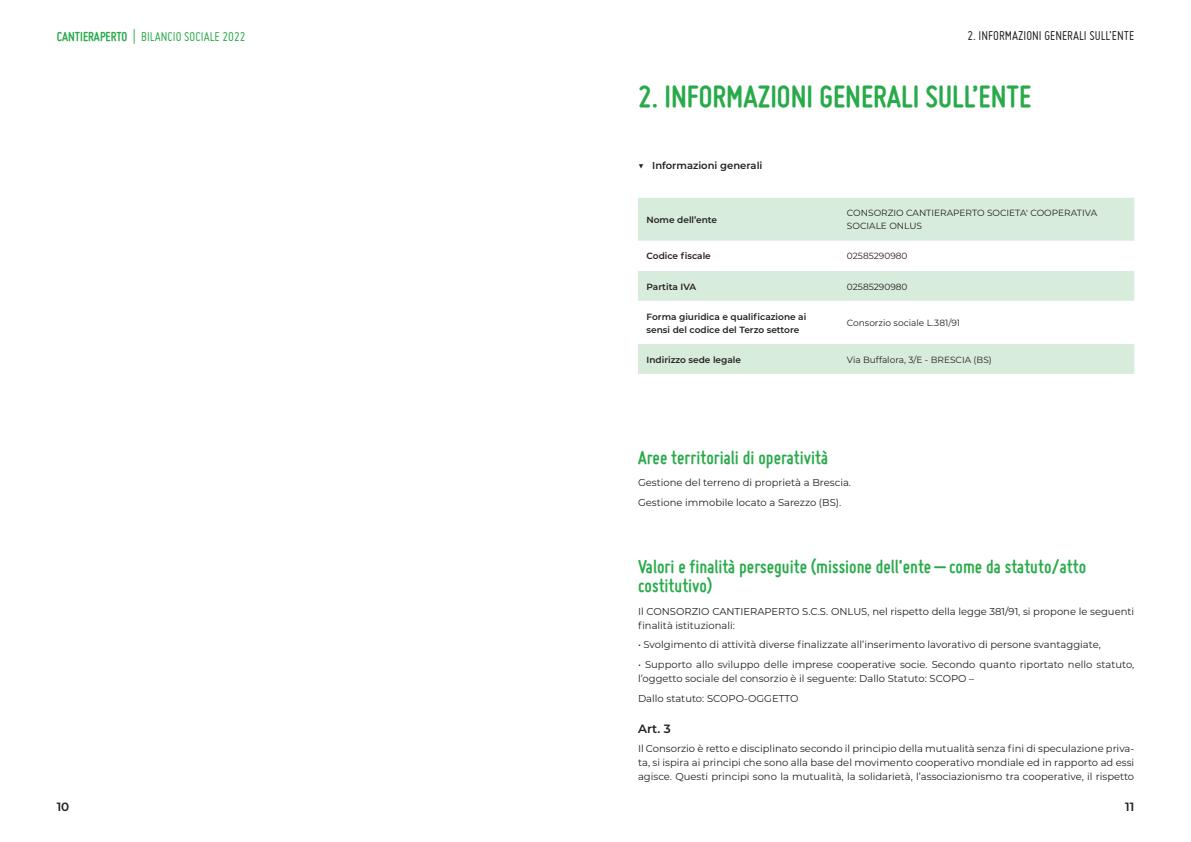
<style>
.page{position:relative;width:1191px;height:842px;background:#fff}
.page>*{position:absolute;margin:0;border:0;box-sizing:border-box;transform-origin:0 0}
.titolo_grande{font:700 33px "Miso";color:#29aa4a}
.titolo_paragrafo{font:700 20px/19px "Miso";color:#29aa4a}
.t1{font:14px "Miso";color:#29aa4a}
.t2{font:14px "Miso";color:#231f20}
.sottotitolo{font:600 12px "Montserrat";color:#231f20}
.testo_main{font:10px/14px "Montserrat";color:#231f20}
.t3{font:600 10px "Montserrat";color:#231f20}
.tabella_voci{font:9px/13px "Montserrat";color:#231f20}
.tabella_titoletti_no{font:600 9px/13px "Montserrat";color:#231f20}
.s1{font-weight:700}
</style>
<div class="page">
<div style="left:638px;top:198px;width:496px;height:176px;background:#d8ecdb"></div>
<svg style="left:638px;top:241px;width:496px;height:103px"></svg>
<h3 class="t1" style="left:57px;top:28px;width:190px"><span class="s1">CANTIERAPERTO</span> | BILANCIO SOCIALE 2022</h3>
<h3 class="t2" style="left:967px;top:28px;width:168px">2. INFORMAZIONI GENERALI SULL’ENTE</h3>
<p class="titolo_grande" style="left:638px;top:78px;width:395px">2. INFORMAZIONI GENERALI SULL’ENTE</p>
<p class="t3" style="left:638px;top:159px;width:126px">▼ Informazioni generali</p>
<p class="tabella_titoletti_no" style="left:646px;top:213px;width:72px">Nome dell’ente</p>
<p class="tabella_voci" style="left:847px;top:206px;width:252px">CONSORZIO CANTIERAPERTO SOCIETA' COOPERATIVA<br>SOCIALE ONLUS</p>
<p class="tabella_titoletti_no" style="left:646px;top:249px;width:66px">Codice fiscale</p>
<p class="tabella_voci" style="left:847px;top:249px;width:62px">02585290980</p>
<p class="tabella_titoletti_no" style="left:646px;top:279px;width:51px">Partita IVA</p>
<p class="tabella_voci" style="left:847px;top:279px;width:62px">02585290980</p>
<p class="tabella_titoletti_no" style="left:646px;top:309px;width:161px">Forma giuridica e qualificazione ai sensi del codice del Terzo settore</p>
<p class="tabella_voci" style="left:847px;top:316px;width:115px">Consorzio sociale L.381/91</p>
<p class="tabella_titoletti_no" style="left:646px;top:352px;width:96px">Indirizzo sede legale</p>
<p class="tabella_voci" style="left:847px;top:352px;width:146px">Via Buffalora, 3/E - BRESCIA (BS)</p>
<p class="titolo_paragrafo" style="left:638px;top:448px;width:192px">Aree territoriali di operatività</p>
<p class="testo_main" style="left:638px;top:475px;width:213px">Gestione del terreno di proprietà a Brescia.</p>
<p class="testo_main" style="left:638px;top:495px;width:204px">Gestione immobile locato a Sarezzo (BS).</p>
<p class="titolo_paragrafo" style="left:638px;top:557px;width:450px">Valori e finalità perseguite (missione dell’ente – come da statuto/atto costitutivo)</p>
<p class="testo_main" style="left:638px;top:604px;width:498px">Il CONSORZIO CANTIERAPERTO S.C.S. ONLUS, nel rispetto della legge 381/91, si propone le seguenti finalità istituzionali:</p>
<p class="testo_main" style="left:638px;top:637px;width:464px">• Svolgimento di attività diverse finalizzate all’inserimento lavorativo di persone svantaggiate,</p>
<p class="testo_main" style="left:638px;top:657px;width:498px">• Supporto allo sviluppo delle imprese cooperative socie. Secondo quanto riportato nello statuto, l’oggetto sociale del consorzio è il seguente: Dallo Statuto: SCOPO –</p>
<p class="testo_main" style="left:638px;top:691px;width:162px">Dallo statuto: SCOPO-OGGETTO</p>
<p class="sottotitolo" style="left:638px;top:720px;width:34px">Art. 3</p>
<p class="testo_main" style="left:638px;top:741px;width:498px;text-align:justify">Il Consorzio è retto e disciplinato secondo il principio della mutualità senza fini di speculazione priva&shy;ta, si ispira ai principi che sono alla base del movimento cooperativo mondiale ed in rapporto ad essi agisce. Questi principi sono la mutualità, la solidarietà, l’associazionismo tra cooperative, il rispetto</p>
<p class="sottotitolo" style="left:57px;top:798px;width:14px">10</p>
<p class="sottotitolo" style="left:1125px;top:798px;width:11px">11</p>
</div>
